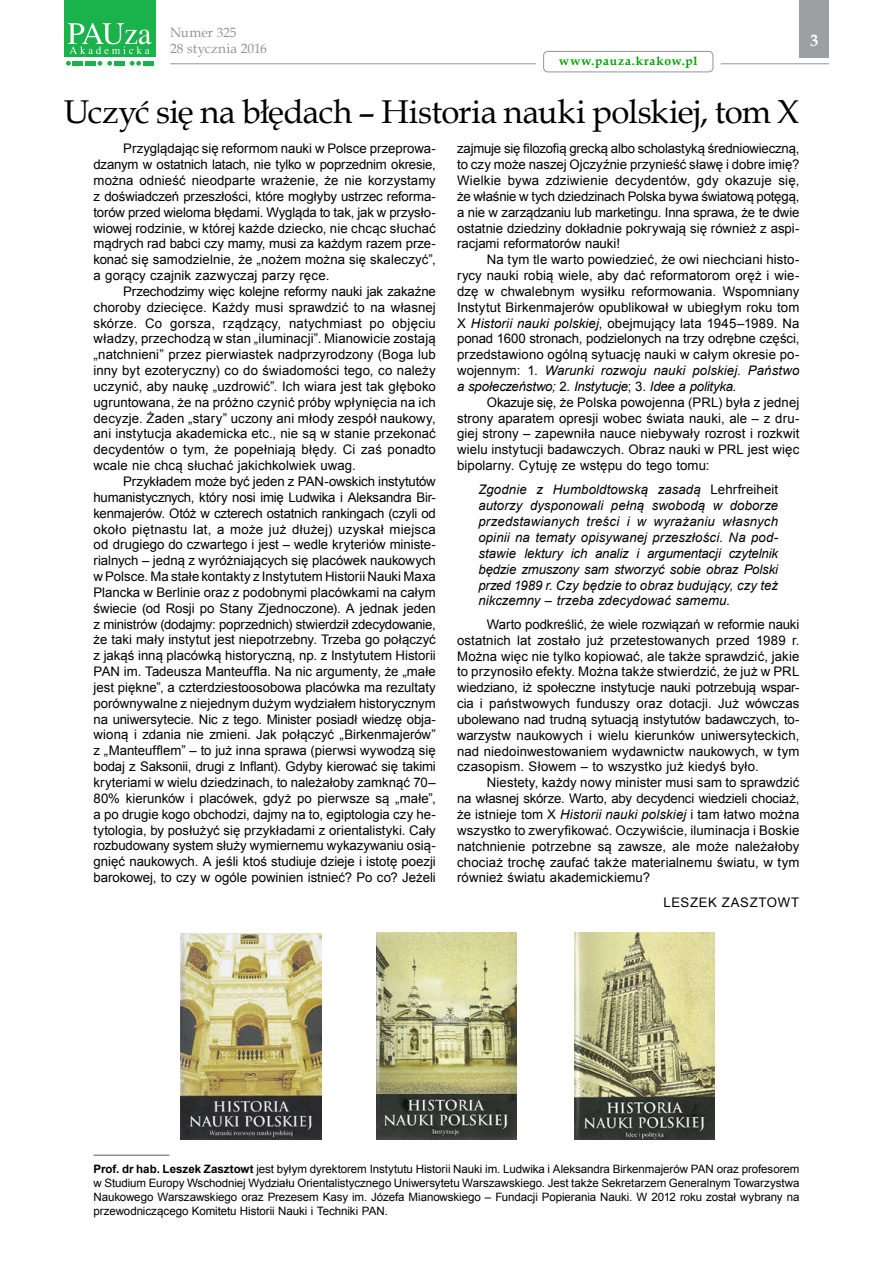
<style>
.page{position:relative;width:893px;height:1263px;background:#fff}
.page>*{position:absolute;margin:0;border:0;box-sizing:border-box;transform-origin:0 0}
.t1{font:33px "Book Antiqua";letter-spacing:-.02em;color:#000}
.t2{font:700 16.5px "Book Antiqua";color:#fff}
.t3{font:13.5px/16.2px "Book Antiqua";letter-spacing:.005em;color:#939598}
.t4{font:13.2px/15.9px "Arial";letter-spacing:.005em;color:#000;text-align:justify}
.t5{font:italic 13.2px/15.9px "Arial";letter-spacing:.005em;color:#000;text-align:justify}
.t6{font:13.2px "Arial";letter-spacing:.045em;color:#000}
.t7{font:700 12px "Book Antiqua";letter-spacing:.07em;color:#00a000}
.t8{font:11.55px/13.8px "Arial";letter-spacing:-.01em;color:#000;text-align:justify}
.s1{font-style:italic}
.s2{font-style:normal}
.s3{font-weight:700}
</style>
<div class="page">
<div style="left:799px;top:0;width:30px;height:57px;background:#9d9fa2"></div>
<svg style="left:66px;top:61px;width:5px;height:5px"></svg>
<svg style="left:97px;top:61px;width:15px;height:5px"></svg>
<svg style="left:130px;top:61px;width:11px;height:5px"></svg>
<div style="left:73px;top:61px;width:10px;height:5px;background:#19b24b"></div>
<div style="left:85px;top:61px;width:11px;height:5px;background:#19b24b"></div>
<div style="left:114px;top:61px;width:11px;height:5px;background:#19b24b"></div>
<div style="left:143px;top:61px;width:11px;height:5px;background:#19b24b"></div>
<div style="left:64px;top:0;width:92px;height:56px;background:#19b24b"></div>
<svg style="left:68px;top:23px;width:83px;height:31px"></svg>
<hr style="left:170px;top:63px;width:366px;height:1px;background:#939598">
<div style="left:543px;top:51px;width:170px;height:21px;border:1px solid #939598;border-radius:4px"></div>
<hr style="left:721px;top:63px;width:108px;height:1px;background:#939598">
<hr style="left:94px;top:1155px;width:75px;height:1px;background:#58595b">
<img style="left:377px;top:933px;width:139px;height:206px">
<img style="left:574px;top:933px;width:141px;height:207px">
<img style="left:180px;top:934px;width:141px;height:206px">
<p class="t3" style="left:170px;top:24px;width:98px">Numer 325<br>28 stycznia 2016</p>
<p class="t2" style="left:810px;top:30px;width:10px">3</p>
<p class="t7" style="left:559px;top:53px;width:140px">www.pauza.krakow.pl</p>
<h1 class="t1" style="left:64px;top:89px;width:737px">Uczyć się na błędach – Historia nauki polskiej, tom X</h1>
<p class="t4" style="left:94px;top:141px;width:344px;text-indent:30px">Przyglądając się reformom nauki w Polsce przeprowa&shy;dzanym w ostatnich latach, nie tylko w poprzednim okresie, można odnieść nieodparte wrażenie, że nie korzystamy z doświadczeń przeszłości, które mogłyby ustrzec reforma&shy;torów przed wieloma błędami. Wygląda to tak, jak w przysło&shy;wiowej rodzinie, w której każde dziecko, nie chcąc słuchać mądrych rad babci czy mamy, musi za każdym razem prze&shy;konać się samodzielnie, że „nożem można się skaleczyć”, a gorący czajnik zazwyczaj parzy ręce.</p>
<p class="t4" style="left:94px;top:283px;width:344px;text-indent:30px">Przechodzimy więc kolejne reformy nauki jak zakaźne choroby dziecięce. Każdy musi sprawdzić to na własnej skórze. Co gorsza, rządzący, natychmiast po objęciu władzy, przechodzą w stan „iluminacji”. Mianowicie zostają „natchnieni” przez pierwiastek nadprzyrodzony (Boga lub inny byt ezoteryczny) co do świadomości tego, co należy uczynić, aby naukę „uzdrowić”. Ich wiara jest tak głęboko ugruntowana, że na próżno czynić próby wpłynięcia na ich decyzje. Żaden „stary” uczony ani młody zespół naukowy, ani instytucja akademicka etc., nie są w stanie przekonać decydentów o tym, że popełniają błędy. Ci zaś ponadto wcale nie chcą słuchać jakichkolwiek uwag.</p>
<p class="t4" style="left:94px;top:473px;width:344px;text-indent:30px">Przykładem może być jeden z PAN-owskich instytutów humanistycznych, który nosi imię Ludwika i Aleksandra Bir&shy;kenmajerów. Otóż w czterech ostatnich rankingach (czyli od około piętnastu lat, a może już dłużej) uzyskał miejsca od drugiego do czwartego i jest – wedle kryteriów ministe&shy;rialnych – jedną z wyróżniających się placówek naukowych w Polsce. Ma stałe kontakty z Instytutem Historii Nauki Maxa Plancka w Berlinie oraz z podobnymi placówkami na całym świecie (od Rosji po Stany Zjednoczone). A jednak jeden z ministrów (dodajmy: poprzednich) stwierdził zdecydowanie, że taki mały instytut jest niepotrzebny. Trzeba go połączyć z jakąś inną placówką historyczną, np. z Instytutem Historii PAN im. Tadeusza Manteuffla. Na nic argumenty, że „małe jest piękne”, a czterdziestoosobowa placówka ma rezultaty porównywalne z niejednym dużym wydziałem historycznym na uniwersytecie. Nic z tego. Minister posiadł wiedzę obja&shy;wioną i zdania nie zmieni. Jak połączyć „Birkenmajerów” z „Manteufflem” – to już inna sprawa (pierwsi wywodzą się bodaj z Saksonii, drugi z Inflant). Gdyby kierować się takimi kryteriami w wielu dziedzinach, to należałoby zamknąć 70– 80% kierunków i placówek, gdyż po pierwsze są „małe”, a po drugie kogo obchodzi, dajmy na to, egiptologia czy he&shy;tytologia, by posłużyć się przykładami z orientalistyki. Cały rozbudowany system służy wymiernemu wykazywaniu osią&shy;gnięć naukowych. A jeśli ktoś studiuje dzieje i istotę poezji barokowej, to czy w ogóle powinien istnieć? Po co? Jeżeli</p>
<p class="t4" style="left:457px;top:141px;width:344px">zajmuje się filozofią grecką albo scholastyką średniowieczną, to czy może naszej Ojczyźnie przynieść sławę i dobre imię?<br>Wielkie bywa zdziwienie decydentów, gdy okazuje się, że właśnie w tych dziedzinach Polska bywa światową potęgą, a nie w zarządzaniu lub marketingu. Inna sprawa, że te dwie ostatnie dziedziny dokładnie pokrywają się również z aspi&shy;racjami reformatorów nauki!</p>
<p class="t4" style="left:457px;top:251px;width:344px;text-indent:30px">Na tym tle warto powiedzieć, że owi niechciani histo&shy;rycy nauki robią wiele, aby dać reformatorom oręż i wie&shy;dzę w chwalebnym wysiłku reformowania. Wspomniany Instytut Birkenmajerów opublikował w ubiegłym roku tom X <span class="s1">Historii nauki polskiej</span>, obejmujący lata 1945–1989. Na ponad 1600 stronach, podzielonych na trzy odrębne części, przedstawiono ogólną sytuację nauki w całym okresie po&shy;wojennym: 1. <span class="s1">Warunki rozwoju nauki polskiej. Państwo a społeczeństwo;</span> 2. <span class="s1">Instytucje</span>; 3. <span class="s1">Idee a polityka</span>.</p>
<p class="t4" style="left:457px;top:394px;width:344px;text-indent:30px">Okazuje się, że Polska powojenna (PRL) była z jednej strony aparatem opresji wobec świata nauki, ale – z dru&shy;giej strony – zapewniła nauce niebywały rozrost i rozkwit wielu instytucji badawczych. Obraz nauki w PRL jest więc bipolarny. Cytuję ze wstępu do tego tomu:</p>
<p class="t5" style="left:478px;top:482px;width:301px">Zgodnie z Humboldtowską zasadą <span class="s2">Lehrfreiheit </span>autorzy dysponowali pełną swobodą w doborze przedstawianych treści i w wyrażaniu własnych opinii na tematy opisywanej przeszłości. Na pod&shy;stawie lektury ich analiz i argumentacji czytelnik będzie zmuszony sam stworzyć sobie obraz Polski przed 1989 r. Czy będzie to obraz budujący, czy też nikczemny – trzeba zdecydować samemu.</p>
<p class="t4" style="left:457px;top:616px;width:344px;text-indent:30px">Warto podkreślić, że wiele rozwiązań w reformie nauki ostatnich lat zostało już przetestowanych przed 1989 r.<br>Można więc nie tylko kopiować, ale także sprawdzić, jakie to przynosiło efekty. Można także stwierdzić, że już w PRL wiedziano, iż społeczne instytucje nauki potrzebują wspar&shy;cia i państwowych funduszy oraz dotacji. Już wówczas ubolewano nad trudną sytuacją instytutów badawczych, to&shy;warzystw naukowych i wielu kierunków uniwersyteckich, nad niedoinwestowaniem wydawnictw naukowych, w tym czasopism. Słowem – to wszystko już kiedyś było.</p>
<p class="t4" style="left:457px;top:775px;width:344px;text-indent:30px">Niestety, każdy nowy minister musi sam to sprawdzić na własnej skórze. Warto, aby decydenci wiedzieli chociaż, że istnieje tom X <span class="s1">Historii nauki polskiej</span> i tam łatwo można wszystko to zweryfikować. Oczywiście, iluminacja i Boskie natchnienie potrzebne są zawsze, ale może należałoby chociaż trochę zaufać także materialnemu światu, w tym również światu akademickiemu?</p>
<p class="t6" style="left:664px;top:893px;width:137px">LESZEK ZASZTOWT</p>
<p class="t8" style="left:94px;top:1162px;width:707px"><span class="s3">Prof. dr hab. Leszek Zasztowt</span> jest byłym dyrektorem Instytutu Historii Nauki im. Ludwika i Aleksandra Birkenmajerów PAN oraz profesorem w Studium Europy Wschodniej Wydziału Orientalistycznego Uniwersytetu Warszawskiego. Jest także Sekretarzem Generalnym Towarzystwa Naukowego Warszawskiego oraz Prezesem Kasy im. Józefa Mianowskiego – Fundacji Popierania Nauki. W 2012 roku został wybrany na przewodniczącego Komitetu Historii Nauki i Techniki PAN.</p>
</div>
